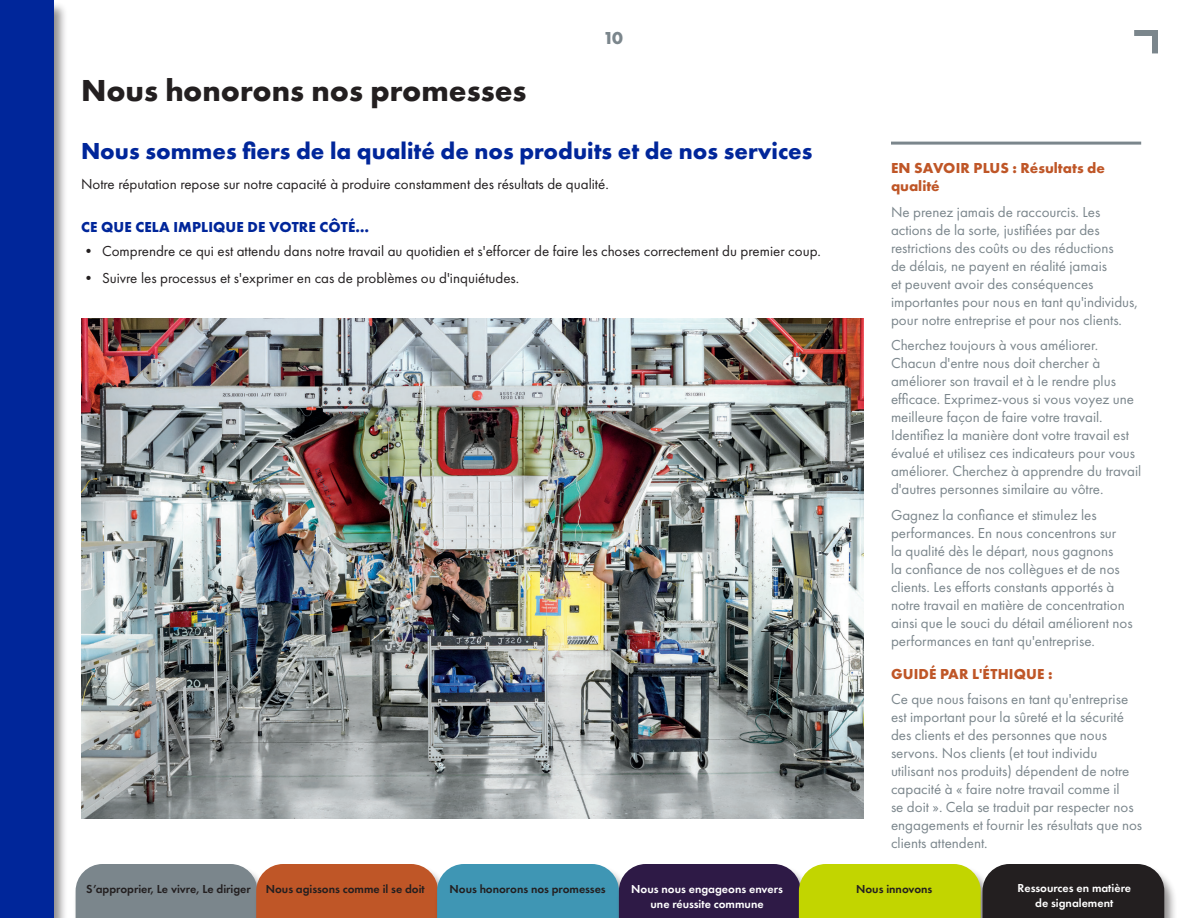
<style>
.page{position:relative;width:1188px;height:918px;background:#fff}
.page>*{position:absolute;margin:0;border:0;box-sizing:border-box;transform-origin:0 0}
.Section_head{font:700 31.5px "Futura PT";color:#231f20}
.A_head{font:700 24px "Futura PT";color:#00269a}
.t1{font:700 18px "Futura PT";color:#7b868c}
.side_body_text{font:15px/18px "Futura PT";color:#7b868c}
.body_text{font:15px "Futura PT";color:#231f20}
.side_head_orange{font:700 15px/18px "Futura PT";color:#bf5627}
.B_head_caps_blue{font:700 15px "Futura PT";letter-spacing:.01em;color:#00269a}
.t2{font:600 12px "Futura PT";color:#231f20}
.t3{font:600 12px/15px "Futura PT";color:#fff;text-align:center}
</style>
<div class="page">
<div style="left:0;top:1px;width:68px;height:917px;background:#231f20;opacity:.5"></div>
<div style="left:0;top:0;width:54px;height:918px;background:#00269a"></div>
<svg style="left:1134px;top:30px;width:24px;height:23px"></svg>
<div style="left:980px;top:865px;width:198px;height:53px;background:#231f20;opacity:.5"></div>
<svg style="left:76px;top:864px;width:1088px;height:54px;background:#716f52"></svg>
<hr style="left:891px;top:142px;width:250px;height:3px;background:#7b868c">
<img style="left:81px;top:319px;width:783px;height:500px">
<p class="Section_head" style="left:81px;top:71px;width:447px">Nous honorons nos promesses</p>
<p class="t1" style="left:603px;top:26px;width:21px">10</p>
<p class="A_head" style="left:81px;top:136px;width:733px">Nous sommes fiers de la qualité de nos produits et de nos services</p>
<p class="body_text" style="left:81px;top:175px;width:529px">Notre réputation repose sur notre capacité à produire constamment des résultats de qualité.</p>
<p class="B_head_caps_blue" style="left:81px;top:217px;width:290px">CE QUE CELA IMPLIQUE DE VOTRE CÔTÉ…</p>
<p class="body_text" style="left:81px;top:242px;width:742px">• Comprendre ce qui est attendu dans notre travail au quotidien et s'efforcer de faire les choses correctement du premier coup.</p>
<p class="body_text" style="left:81px;top:269px;width:440px">• Suivre les processus et s'exprimer en cas de problèmes ou d'inquiétudes.</p>
<p class="side_head_orange" style="left:891px;top:159px;width:215px">EN SAVOIR PLUS : Résultats de qualité</p>
<p class="side_body_text" style="left:891px;top:203px;width:248px">Ne prenez jamais de raccourcis. Les actions de la sorte, justifiées par des restrictions des coûts ou des réductions<br>de délais, ne payent en réalité jamais<br>et peuvent avoir des conséquences importantes pour nous en tant qu'individus, pour notre entreprise et pour nos clients.</p>
<p class="side_body_text" style="left:891px;top:336px;width:252px">Cherchez toujours à vous améliorer.<br>Chacun d'entre nous doit chercher à améliorer son travail et à le rendre plus efficace. Exprimez-vous si vous voyez une meilleure façon de faire votre travail.<br>Identifiez la manière dont votre travail est évalué et utilisez ces indicateurs pour vous améliorer. Cherchez à apprendre du travail d'autres personnes similaire au vôtre.</p>
<p class="side_body_text" style="left:891px;top:506px;width:243px">Gagnez la confiance et stimulez les performances. En nous concentrons sur<br>la qualité dès le départ, nous gagnons<br>la confiance de nos collègues et de nos clients. Les efforts constants apportés à notre travail en matière de concentration ainsi que le souci du détail améliorent nos performances en tant qu'entreprise.</p>
<p class="side_head_orange" style="left:891px;top:664px;width:163px">GUIDÉ PAR L'ÉTHIQUE :</p>
<p class="side_body_text" style="left:891px;top:690px;width:253px">Ce que nous faisons en tant qu'entreprise est important pour la sûreté et la sécurité des clients et des personnes que nous servons. Nos clients (et tout individu utilisant nos produits) dépendent de notre capacité à « faire notre travail comme il<br>se doit ». Cela se traduit par respecter nos engagements et fournir les résultats que nos clients attendent.</p>
<p class="t2" style="left:86px;top:882px;width:340px">S’approprier, Le vivre, Le diriger Nous agissons comme il se doit</p>
<p class="t2" style="left:450px;top:882px;width:158px">Nous honorons nos promesses</p>
<p class="t2" style="left:856px;top:882px;width:78px">Nous innovons</p>
<p class="t3" style="left:1018px;top:880px;width:115px">Ressources en matière de signalement</p>
<p class="t3" style="left:631px;top:882px;width:153px">Nous nous engageons envers une réussite commune</p>
</div>
